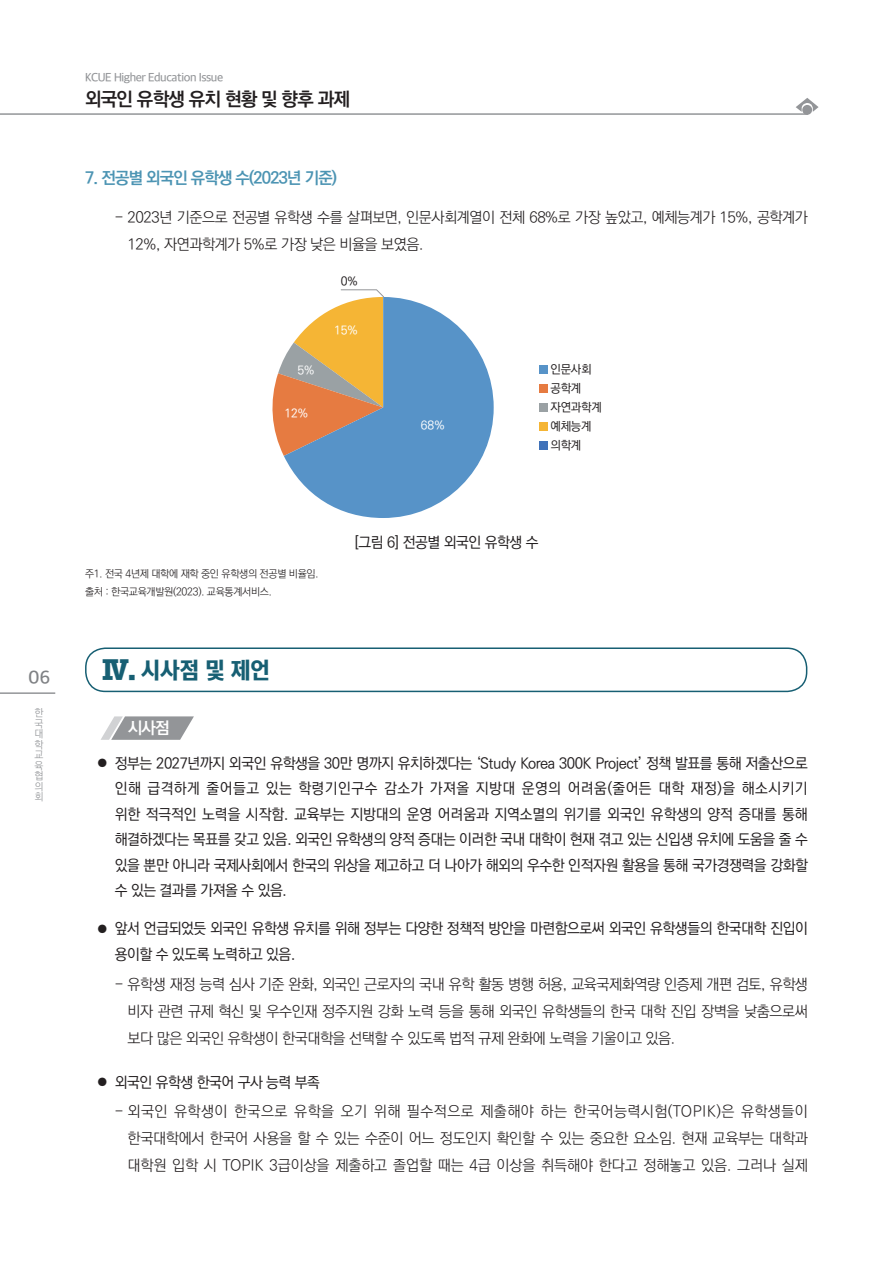
<style>
.page{position:relative;width:893px;height:1263px;background:#fff}
.page>*{position:absolute;margin:0;border:0;box-sizing:border-box;transform-origin:0 0}
.t1{font:22.5px "SD Gt Neo Cond h Eb";color:#175f73;scale:1.06 1}
.t2{font:700 18.9px "Ko Pub Dotum";letter-spacing:-.04em;color:#231f20}
.t3{font:18px "SD Gothic Neob d Md";color:#808285}
.중제{font:700 16.5px "Ko Pub Dotum";letter-spacing:-.05em;color:#4c94b3}
.t4{font:700 16.5px "Ko Pub Dotum";color:#fff}
.그림제목{font:500 15px/25.5px "Ko Pub Dotum";letter-spacing:-.03em;color:#231f20;text-align:justify}
.t5{font:300 15px/27px "Ko Pub Dotum";letter-spacing:-.03em;color:#231f20;text-align:justify}
.t6{font:500 12px/18.9px "Ko Pub Dotum";letter-spacing:-.02em;color:#231f20}
.t7{font:500 12px "Ko Pub Dotum";color:#fff}
.t8{font:11.7px "SD Gothic Neob d Md";letter-spacing:-.04em;color:#939598}
.각주{font:300 10.5px "Ko Pub Dotum";letter-spacing:-.03em;color:#231f20}
.t9{font:300 10.5px/10.5px "Ko Pub Dotum";color:#939598;text-align:justify}
.s1{font-family:"SD Godeun Buri";font-size:27px}
.s2{font-family:"Nanum Barun Gothic OTF Light";font-weight:400;font-size:10.5px}
</style>
<div class="page">
<svg style="left:796px;top:98px;width:23px;height:14px"></svg>
<div style="left:802px;top:105px;width:10px;height:10px;background:#939598;border-radius:50%"></div>
<hr style="left:0;top:692px;width:55px;height:2px;background:#939598">
<hr style="left:0;top:113px;width:808px;height:2px;background:#939598">
<svg style="left:284px;top:297px;width:210px;height:221px;fill:#5793c8"></svg>
<svg style="left:272px;top:289px;width:112px;height:167px"></svg>
<div style="left:539px;top:365px;width:8px;height:9px;background:#5793c8"></div>
<div style="left:539px;top:384px;width:8px;height:9px;background:#e67b41"></div>
<div style="left:539px;top:403px;width:8px;height:9px;background:#9aa1a4"></div>
<div style="left:539px;top:422px;width:8px;height:9px;background:#f5b535"></div>
<div style="left:539px;top:441px;width:8px;height:8px;background:#4072b9"></div>
<div style="left:85px;top:647px;width:722px;height:45px;border:2px solid #175f73;border-radius:19px"></div>
<svg style="left:101px;top:716px;width:93px;height:24px"></svg>
<p class="t3" style="left:28px;top:668px;width:24px">06</p>
<p class="t9" style="left:35px;top:708px;width:10px">한 국 대 학 교 육 협 의 회</p>
<p class="t8" style="left:85px;top:72px;width:140px">KCUE Higher Education Issue</p>
<p class="t2" style="left:85px;top:89px;width:266px">외국인 유학생 유치 현황 및 향후 과제</p>
<p class="중제" style="left:85px;top:170px;width:253px">7. 전공별 외국인 유학생 수(2023년 기준)</p>
<p class="t5" style="left:128px;top:204px;width:682px;text-indent:-13px">- 2023년 기준으로 전공별 유학생 수를 살펴보면, 인문사회계열이 전체 68%로 가장 높았고, 예체능계가 15%, 공학계가<br>12%, 자연과학계가 5%로 가장 낮은 비율을 보였음.</p>
<p class="t6" style="left:341px;top:272px;width:19px">0%</p>
<p class="t7" style="left:297px;top:364px;width:19px">5%</p>
<p class="t7" style="left:284px;top:407px;width:25px">12%</p>
<p class="t7" style="left:334px;top:325px;width:25px">15%</p>
<p class="t7" style="left:421px;top:419px;width:25px">68%</p>
<p class="t6" style="left:550px;top:360px;width:53px">인문사회 공학계 자연과학계 예체능계 의학계</p>
<p class="각주" style="left:85px;top:569px;width:235px">주1. 전국 4년제 대학에 재학 중인 유학생의 전공별 비율임.</p>
<p class="각주" style="left:85px;top:586px;width:188px">출처 : 한국교육개발원(2023). 교육통계서비스.</p>
<p class="t1" style="left:102px;top:658px;width:160px"><span class="s1">Ⅳ.</span> 시사점 및 제언</p>
<p class="그림제목" style="left:354px;top:530px;width:186px">[그림 6] 전공별 외국인 유학생 수</p>
<p class="t4" style="left:128px;top:720px;width:43px">시사점</p>
<p class="그림제목" style="left:115px;top:751px;width:695px;text-indent:-17px"><span class="s2">●</span> 정부는 2027년까지 외국인 유학생을 30만 명까지 유치하겠다는 ‘Study Korea 300K Project’ 정책 발표를 통해 저출산으로 인해 급격하게 줄어들고 있는 학령기인구수 감소가 가져올 지방대 운영의 어려움(줄어든 대학 재정)을 해소시키기 위한 적극적인 노력을 시작함. 교육부는 지방대의 운영 어려움과 지역소멸의 위기를 외국인 유학생의 양적 증대를 통해 해결하겠다는 목표를 갖고 있음. 외국인 유학생의 양적 증대는 이러한 국내 대학이 현재 겪고 있는 신입생 유치에 도움을 줄 수 있을 뿐만 아니라 국제사회에서 한국의 위상을 제고하고 더 나아가 해외의 우수한 인적자원 활용을 통해 국가경쟁력을 강화할 수 있는 결과를 가져올 수 있음.</p>
<p class="그림제목" style="left:115px;top:916px;width:695px;text-indent:-17px"><span class="s2">●</span> 앞서 언급되었듯 외국인 유학생 유치를 위해 정부는 다양한 정책적 방안을 마련함으로써 외국인 유학생들의 한국대학 진입이 용이할 수 있도록 노력하고 있음.</p>
<p class="t5" style="left:128px;top:971px;width:682px;text-indent:-13px">- 유학생 재정 능력 심사 기준 완화, 외국인 근로자의 국내 유학 활동 병행 허용, 교육국제화역량 인증제 개편 검토, 유학생 비자 관련 규제 혁신 및 우수인재 정주지원 강화 노력 등을 통해 외국인 유학생들의 한국 대학 진입 장벽을 낮춤으로써 보다 많은 외국인 유학생이 한국대학을 선택할 수 있도록 법적 규제 완화에 노력을 기울이고 있음.</p>
<p class="그림제목" style="left:98px;top:1070px;width:224px"><span class="s2">●</span> 외국인 유학생 한국어 구사 능력 부족</p>
<p class="t5" style="left:128px;top:1099px;width:682px;text-indent:-13px">- 외국인 유학생이 한국으로 유학을 오기 위해 필수적으로 제출해야 하는 한국어능력시험(TOPIK)은 유학생들이 한국대학에서 한국어 사용을 할 수 있는 수준이 어느 정도인지 확인할 수 있는 중요한 요소임. 현재 교육부는 대학과 대학원 입학 시 TOPIK 3급이상을 제출하고 졸업할 때는 4급 이상을 취득해야 한다고 정해놓고 있음. 그러나 실제</p>
</div>
